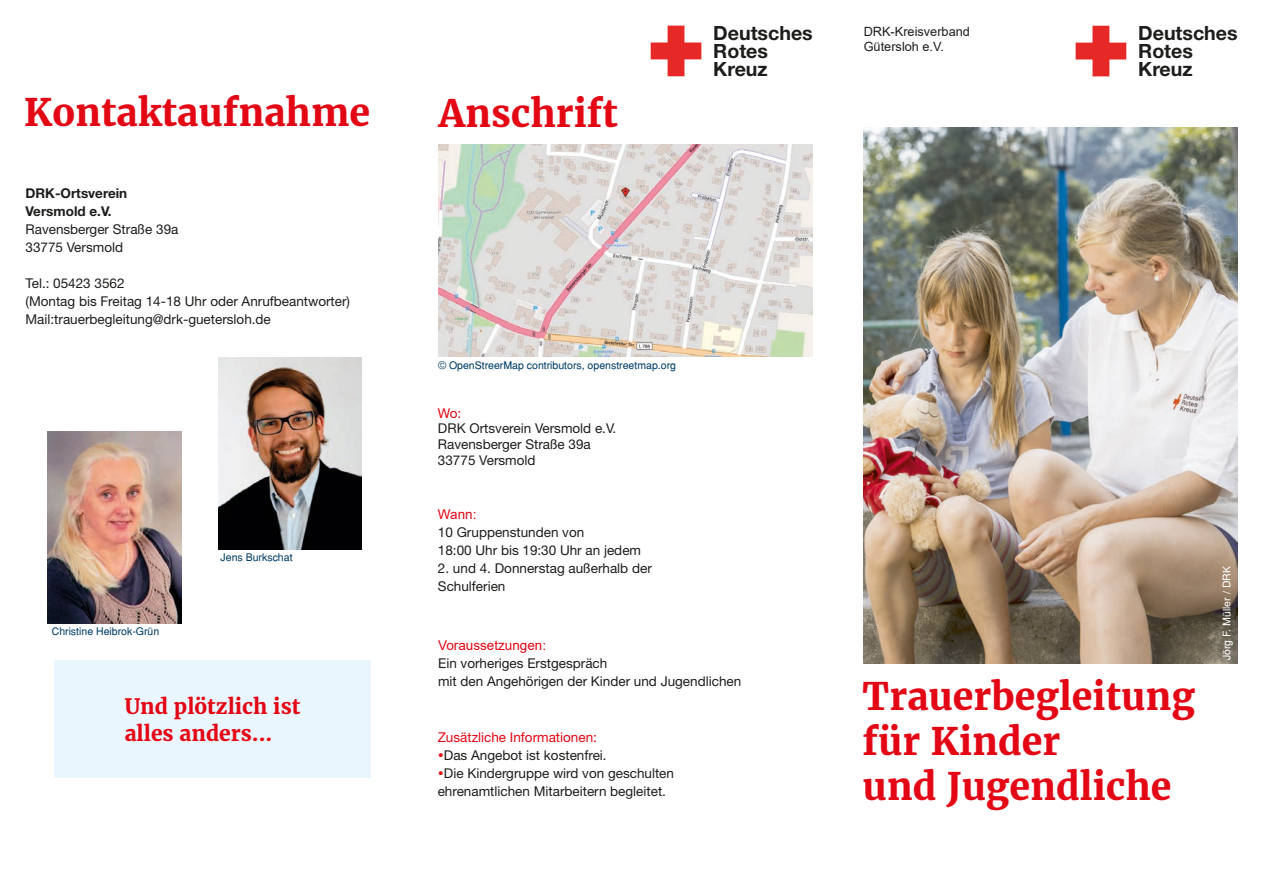
<style>
.page{position:relative;width:1263px;height:893px;background:#fff}
.page>*{position:absolute;margin:0;border:0;box-sizing:border-box;transform-origin:0 0}
.t1{font:700 37.5px/45px "Merriweather";color:#e30614}
.t2{font:700 21px/26.4px "Merriweather";color:#e30614}
.t3{font:700 19.65px/18.3px "Helvetica Neue LT Pro";color:#1d1d1b}
.t4{font:13.5px/18px "Helvetica Neue LT Pro";color:#1d1d1b}
.t5{font:13.5px "Helvetica Neue LT Pro";color:#e30614}
.t6{font:700 13.5px/18px "Helvetica Neue LT Pro";color:#1d1d1b}
.t7{font:13.5px "Arial";color:#e30614}
.t8{font:12.75px/15px "Arial";color:#1d1d1b}
.t9{font:10.5px "Helvetica";color:#003e66}
.t10{font:10.5px "Helvetica";color:#fff}
</style>
<div class="page">
<svg style="left:1076px;top:26px;width:50px;height:50px"></svg>
<svg style="left:651px;top:26px;width:50px;height:50px"></svg>
<div style="left:54px;top:660px;width:317px;height:118px;background:#eaf6fe"></div>
<img style="left:863px;top:128px;width:374px;height:535px">
<img style="left:218px;top:358px;width:143px;height:191px">
<img style="left:48px;top:432px;width:134px;height:191px">
<img style="left:438px;top:144px;width:374px;height:213px">
<h1 class="t1" style="left:24px;top:90px;width:348px">Kontaktaufnahme</h1>
<p class="t6" style="left:26px;top:184px;width:103px">DRK-Ortsverein<br>Versmold e.V.</p>
<p class="t4" style="left:26px;top:220px;width:154px">Ravensberger Straße 39a<br>33775 Versmold</p>
<p class="t4" style="left:26px;top:274px;width:326px">Tel.: 05423 3562<br>(Montag bis Freitag 14-18 Uhr oder Anrufbeantworter)<br>Mail:trauerbegleitung@drk-guetersloh.de</p>
<p class="t9" style="left:52px;top:627px;width:109px">Christine Heibrok-Grün</p>
<p class="t9" style="left:220px;top:553px;width:74px">Jens Burkschat</p>
<h2 class="t2" style="left:125px;top:693px;width:177px">Und plötzlich ist alles anders...</h2>
<h1 class="t1" style="left:439px;top:91px;width:181px">Anschrift</h1>
<h3 class="t3" style="left:713px;top:23px;width:101px">Deutsches<br>Rotes<br>Kreuz</h3>
<p class="t8" style="left:864px;top:24px;width:108px">DRK-Kreisverband<br>Gütersloh e.V.</p>
<h3 class="t3" style="left:1138px;top:23px;width:101px">Deutsches<br>Rotes<br>Kreuz</h3>
<p class="t9" style="left:438px;top:361px;width:239px">© OpenStreerMap contributors, openstreetmap.org</p>
<p class="t5" style="left:438px;top:405px;width:25px">Wo:</p>
<p class="t4" style="left:438px;top:420px;width:180px;line-height:15.8px">DRK Ortsverein Versmold e.V.<br>Ravensberger Straße 39a<br>33775 Versmold</p>
<p class="t7" style="left:438px;top:505px;width:40px">Wann:</p>
<p class="t4" style="left:438px;top:523px;width:205px">10 Gruppenstunden von<br>18:00 Uhr bis 19:30 Uhr an jedem</p>
<p class="t4" style="left:438px;top:559px;width:215px">2. und 4. Donnerstag außerhalb der<br>Schulferien</p>
<p class="t7" style="left:438px;top:635px;width:110px">Voraussetzungen:</p>
<p class="t4" style="left:438px;top:653px;width:305px">Ein vorheriges Erstgespräch<br>mit den Angehörigen der Kinder und Jugendlichen</p>
<p class="t5" style="left:438px;top:729px;width:161px">Zusätzliche Informationen:</p>
<p class="t4" style="left:444px;top:746px;width:164px">Das Angebot ist kostenfrei.</p>
<p class="t4" style="left:444px;top:764px;width:232px">Die Kindergruppe wird von geschulten</p>
<p class="t4" style="left:438px;top:782px;width:230px">ehrenamtlichen Mitarbeitern begleitet.</p>
<h1 class="t1" style="left:863px;top:674px;width:334px">Trauerbegleitung für Kinder<br>und Jugendliche</h1>
<p class="t10" style="left:1222px;top:660px;width:96px;rotate:-90deg">Jörg F. Müller / DRK</p>
</div>
